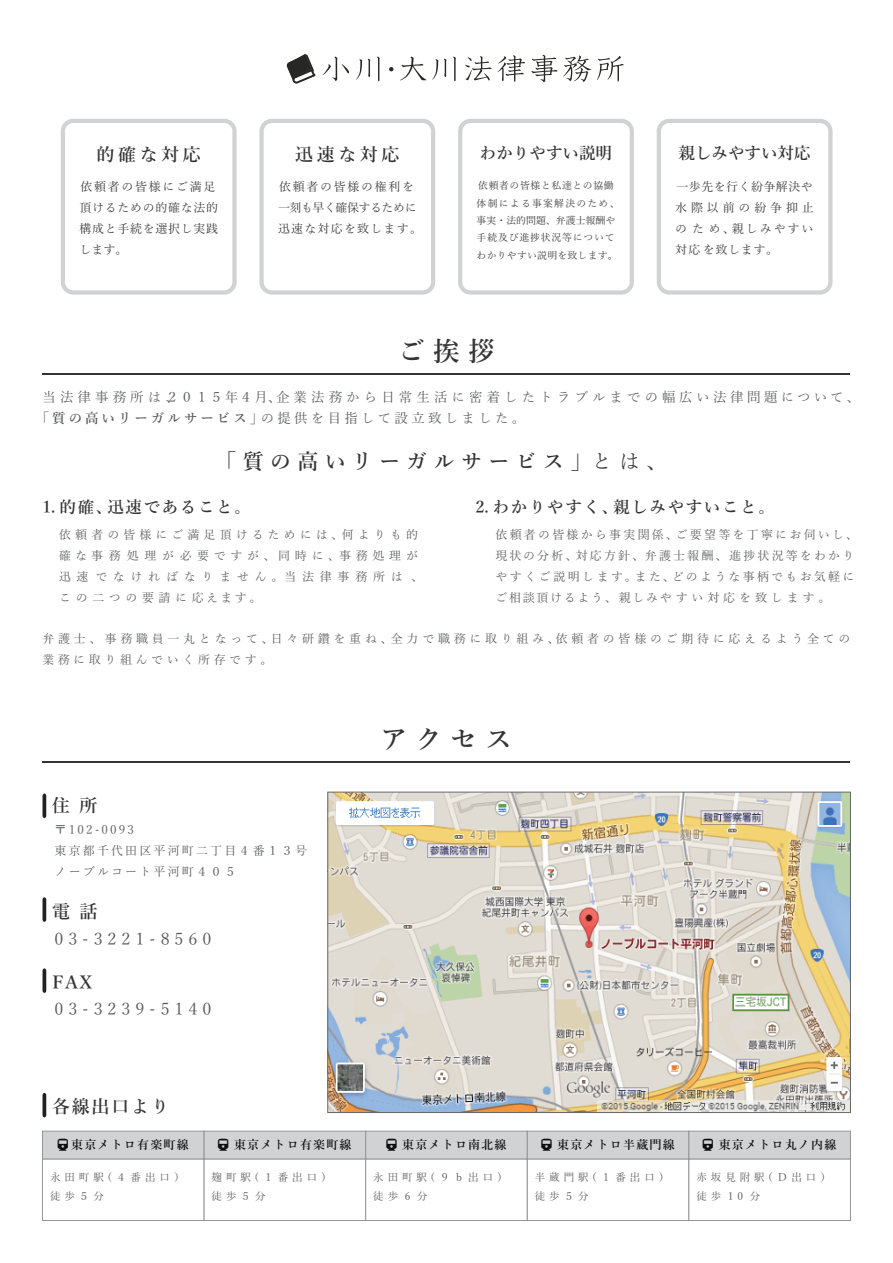
<style>
.page{position:relative;width:893px;height:1263px;background:#fff}
.page>*{position:absolute;margin:0;border:0;box-sizing:border-box;transform-origin:0 0}
.t1{font:600 27px "Yu Mincho";letter-spacing:.3em;color:#353435}
.t2{font:600 21px "Yu Mincho";letter-spacing:.3em;color:#353435}
.t3{font:600 18px "Yu Mincho";letter-spacing:.2em;color:#353435}
.t4{font:600 16.5px "Yu Mincho";letter-spacing:.1em;color:#353435}
.t5{font:16.5px "Yu Mincho";letter-spacing:.3em;color:#57585a}
.t6{font:600 16.5px "Yu Mincho";color:#353435}
.t7{font:13.5px/20.7px "Yu Mincho";letter-spacing:.26em;color:#57585a}
.t8{font:12px/21px "Yu Mincho";letter-spacing:.185em;color:#57585a}
.t9{font:12px/21px "Yu Mincho";letter-spacing:.38em;color:#57585a}
.t10{font:12px/21px "Yu Mincho";letter-spacing:.06em;color:#333334}
.t11{font:12px/21px "Yu Mincho";letter-spacing:.3em;color:#57585a}
.t12{font:600 12px "Yu Mincho";letter-spacing:.1em;color:#0f0f0f}
.t13{font:12px/21px "Yu Mincho";letter-spacing:.18em;color:#57585a}
.t14{font:12px/21px "Yu Mincho";letter-spacing:.1em;color:#333334}
.t15{font:10.5px/18.3px "Yu Mincho";letter-spacing:.38em;color:#57585a}
.t16{font:9.9px/17.4px "Yu Mincho";letter-spacing:.06em;color:#333334}
.s1{font-weight:600}
.s2{font-weight:400}
</style>
<div class="page">
<svg style="left:400px;top:57px;width:26px;height:23px"></svg>
<svg style="left:432px;top:57px;width:24px;height:24px"></svg>
<svg style="left:465px;top:56px;width:27px;height:24px"></svg>
<svg style="left:498px;top:55px;width:27px;height:27px"></svg>
<svg style="left:531px;top:55px;width:26px;height:27px"></svg>
<svg style="left:563px;top:56px;width:28px;height:26px"></svg>
<svg style="left:597px;top:56px;width:27px;height:26px"></svg>
<svg style="left:287px;top:54px;width:62px;height:30px"></svg>
<svg style="left:356px;top:57px;width:24px;height:24px"></svg>
<svg style="left:389px;top:67px;width:4px;height:4px"></svg>
<div style="left:61px;top:119px;width:176px;height:176px;background:#d1d2d4;border-radius:13px"></div>
<div style="left:65px;top:123px;width:167px;height:167px;background:#fff;border-radius:8px"></div>
<div style="left:259px;top:119px;width:176px;height:176px;background:#d1d2d4;border-radius:13px"></div>
<div style="left:264px;top:123px;width:167px;height:167px;background:#fff;border-radius:8px"></div>
<div style="left:458px;top:119px;width:176px;height:176px;background:#d1d2d4;border-radius:13px"></div>
<div style="left:462px;top:123px;width:168px;height:167px;background:#fff;border-radius:8px"></div>
<div style="left:657px;top:119px;width:176px;height:176px;background:#d1d2d4;border-radius:13px"></div>
<div style="left:661px;top:123px;width:167px;height:167px;background:#fff;border-radius:8px"></div>
<hr style="left:43px;top:373px;width:807px;height:1px;background:#333334">
<hr style="left:43px;top:761px;width:807px;height:2px;background:#333334">
<img style="left:329px;top:794px;width:520px;height:317px">
<svg style="left:43px;top:793px;width:3px;height:25px"></svg>
<svg style="left:43px;top:897px;width:3px;height:25px"></svg>
<svg style="left:43px;top:968px;width:3px;height:25px"></svg>
<svg style="left:43px;top:1093px;width:3px;height:24px"></svg>
<div style="left:42px;top:1131px;width:162px;height:28px;background:#d1d2d4;border:1px solid #939598"></div>
<div style="left:42px;top:1159px;width:162px;height:62px;background:#fff;border:1px solid #939598"></div>
<div style="left:204px;top:1131px;width:162px;height:28px;background:#d1d2d4;border:1px solid #939598"></div>
<div style="left:204px;top:1159px;width:162px;height:62px;background:#fff;border:1px solid #939598"></div>
<div style="left:365px;top:1131px;width:162px;height:28px;background:#d1d2d4;border:1px solid #939598"></div>
<div style="left:365px;top:1159px;width:162px;height:62px;background:#fff;border:1px solid #939598"></div>
<div style="left:527px;top:1131px;width:162px;height:28px;background:#d1d2d4;border:1px solid #939598"></div>
<div style="left:527px;top:1159px;width:162px;height:62px;background:#fff;border:1px solid #939598"></div>
<div style="left:689px;top:1131px;width:162px;height:28px;background:#d1d2d4;border:1px solid #939598"></div>
<div style="left:689px;top:1159px;width:162px;height:62px;background:#fff;border:1px solid #939598"></div>
<h3 class="t3" style="left:96px;top:144px;width:106px">的確な対応</h3>
<p class="t10" style="left:79px;top:175px;width:140px">依頼者の皆様にご満足頂けるための的確な法的構成と手続を選択し実践します。</p>
<h3 class="t3" style="left:295px;top:144px;width:106px">迅速な対応</h3>
<p class="t14" style="left:278px;top:175px;width:145px">依頼者の皆様の権利を一刻も早く確保するために迅速な対応を致します。</p>
<h3 class="t6" style="left:480px;top:144px;width:133px">わかりやすい説明</h3>
<p class="t16" style="left:477px;top:176px;width:144px">依頼者の皆様と私達との協働体制による事案解決のため、事実・法的問題、弁護士報酬や手続及び進捗状況等についてわかりやすい説明を致します。</p>
<h1 class="t1" style="left:398px;top:335px;width:99px">ご挨拶</h1>
<h3 class="t6" style="left:679px;top:144px;width:134px">親しみやすい対応</h3>
<p class="t10" style="left:675px;top:175px;width:140px;text-align:justify">一歩先を行く紛争解決や水際以前の紛争抑止のため、親しみやすい対応を致します。</p>
<p class="t7" style="left:36px;top:385px;width:826px;text-indent:7px">当法律事務所は、２０１５年４月、企業法務から日常生活に密着したトラブルまでの幅広い法律問題について、「<span class="s1">質の高いリーガルサービス</span>」の提供を目指して設立致しました。</p>
<h2 class="t2" style="left:215px;top:450px;width:453px"><span class="s2">「</span>質の高いリーガルサービス<span class="s2">」とは、</span></h2>
<h3 class="t4" style="left:43px;top:498px;width:210px">1. 的確、迅速であること。</h3>
<p class="t9" style="left:59px;top:522px;width:365px">依頼者の皆様にご満足頂けるためには、何よりも的確な事務処理が必要ですが、同時に、事務処理が迅速でなければなりません。当法律事務所は 、この二つの要請に応えます。</p>
<h3 class="t4" style="left:476px;top:498px;width:301px">2. わかりやすく、親しみやすいこと。</h3>
<p class="t8" style="left:495px;top:522px;width:364px">依頼者の皆様から事実関係、ご要望等を丁寧にお伺いし、現状の分析、対応方針、弁護士報酬、進捗状況等をわかりやすくご説明します。また、どのような事柄でもお気軽にご相談頂けるよう、親しみやすい対応を致します。</p>
<p class="t11" style="left:43px;top:627px;width:809px">弁護士、事務職員一丸となって、日々研鑽を重ね、全力で職務に取り組み、依頼者の皆様のご期待に応えるよう全ての業務に取り組んでいく所存です。</p>
<h3 class="t3" style="left:52px;top:795px;width:47px">住 所</h3>
<p class="t13" style="left:55px;top:818px;width:254px">〒102-0093<br>東京都千代田区平河町二丁目４番１３号ノーブルコート平河町４０５</p>
<h3 class="t3" style="left:52px;top:901px;width:47px">電 話</h3>
<h3 class="t5" style="left:55px;top:923px;width:158px">03-3221-8560</h3>
<h3 class="t3" style="left:52px;top:972px;width:41px">FAX</h3>
<h3 class="t5" style="left:55px;top:994px;width:158px">03-3239-5140</h3>
<h1 class="t1" style="left:380px;top:724px;width:134px">アクセス</h1>
<h3 class="t3" style="left:52px;top:1096px;width:118px">各線出口より</h3>
<p class="t12" style="left:71px;top:1138px;width:119px">東京メトロ有楽町線</p>
<p class="t15" style="left:50px;top:1167px;width:136px">永田町駅（４番出口）徒歩５分</p>
<p class="t12" style="left:234px;top:1138px;width:119px">東京メトロ有楽町線</p>
<p class="t15" style="left:212px;top:1167px;width:122px">麹町駅（１番出口）徒歩５分</p>
<p class="t12" style="left:402px;top:1138px;width:106px">東京メトロ南北線</p>
<p class="t15" style="left:373px;top:1167px;width:136px">永田町駅（９ｂ出口）徒歩6分</p>
<p class="t12" style="left:557px;top:1138px;width:119px">東京メトロ半蔵門線</p>
<p class="t15" style="left:535px;top:1167px;width:136px">半蔵門駅（１番出口）徒歩５分</p>
<p class="t12" style="left:719px;top:1138px;width:119px">東京メトロ丸ノ内線</p>
<p class="t15" style="left:696px;top:1167px;width:136px">赤坂見附駅（Ｄ出口）徒歩 10 分</p>
</div>
